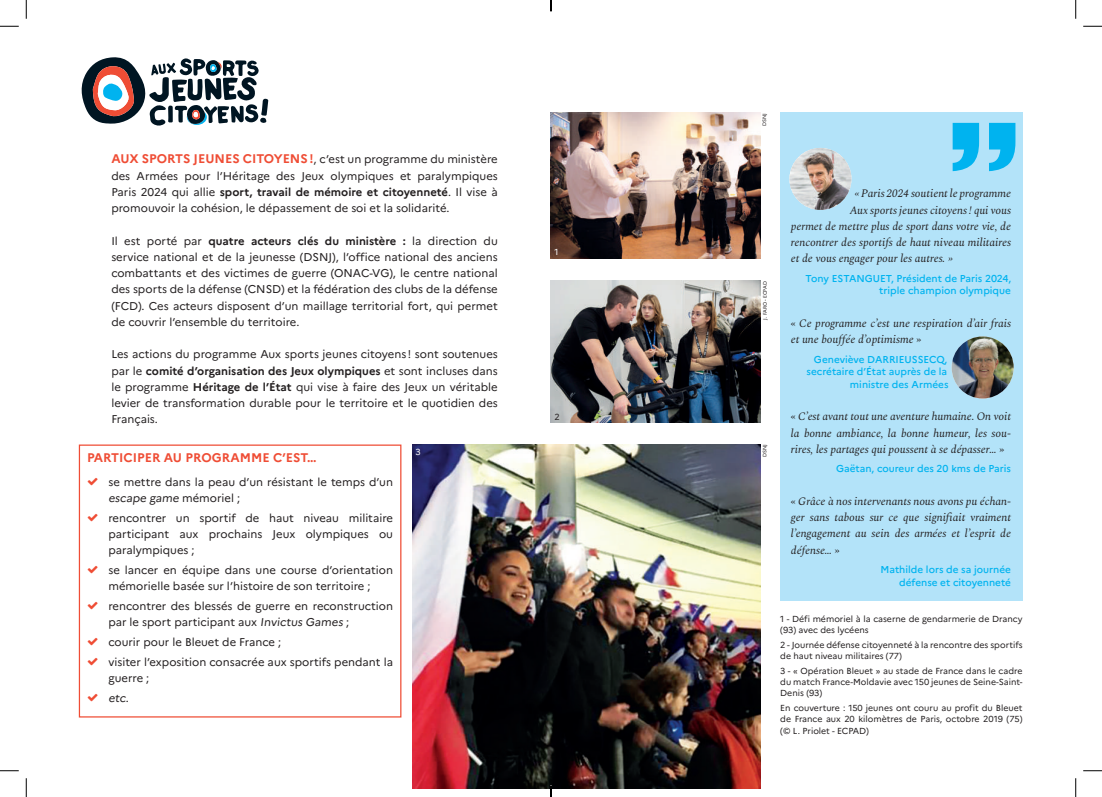
<style>
.page{position:relative;width:1102px;height:797px;background:#fff}
.page>*{position:absolute;margin:0;border:0;box-sizing:border-box;transform-origin:0 0}
.t1{font:700 12.5px "Marianne";color:#ef4d35}
.t2{font:11.25px/16.2px "Marianne";color:#231f20;text-align:justify}
.t3{font:italic 11.25px/16.2px "Spectral";color:#231f20;text-align:justify}
.t4{font:500 10px/12.5px "Marianne";color:#00b3ef;text-align:right}
.t5{font:8.75px/11.2px "Marianne";color:#231f20}
.t6{font:8.75px "Marianne";color:#fff}
.t7{font:5px "Marianne";color:#231f20}
.s1{font-weight:700;font-size:12.5px;color:#ef4d35}
.s2{font-weight:700}
.s3{color:#ef4d35}
.s4{font-style:normal}
</style>
<div class="page">
<div style="left:780px;top:112px;width:242px;height:489px;background:#b3e3f9"></div>
<svg style="left:952px;top:123px;width:63px;height:48px"></svg>
<img style="left:551px;top:280px;width:209px;height:142px">
<img style="left:551px;top:112px;width:209px;height:146px">
<img style="left:412px;top:444px;width:348px;height:344px">
<svg style="left:81px;top:57px;width:187px;height:69px"></svg>
<div style="left:79px;top:444px;width:322px;height:273px;border:1px solid #ef4d35"></div>
<img style="left:789px;top:148px;width:62px;height:62px;border-radius:31px">
<img style="left:951px;top:336px;width:62px;height:62px;border-radius:31px">
<svg style="left:0;top:25px;width:19px;height:2px"></svg>
<svg style="left:1083px;top:25px;width:18px;height:2px"></svg>
<svg style="left:0;top:770px;width:19px;height:1px"></svg>
<svg style="left:1083px;top:770px;width:18px;height:1px"></svg>
<svg style="left:25px;top:0;width:2px;height:19px"></svg>
<svg style="left:25px;top:778px;width:2px;height:19px"></svg>
<svg style="left:1075px;top:0;width:1px;height:19px"></svg>
<svg style="left:1075px;top:778px;width:1px;height:19px"></svg>
<svg style="left:550px;top:785px;width:1px;height:12px"></svg>
<p class="t2" style="left:111px;top:151px;width:388px"><span class="s1">AUX SPORTS JEUNES CITOYENS!</span>, c’est un programme du ministère des Armées pour l’Héritage des Jeux olympiques et paralympiques Paris 2024 qui allie <span class="s2">sport, travail de mémoire et citoyenneté</span>. Il vise à promouvoir la cohésion, le dépassement de soi et la solidarité.</p>
<p class="t2" style="left:111px;top:232px;width:388px">Il est porté par <span class="s2">quatre acteurs clés du ministère :</span> la direction du service national et de la jeunesse (DSNJ), l’office national des anciens combattants et des victimes de guerre (ONAC-VG), le centre national des sports de la défense (CNSD) et la fédération des clubs de la défense (FCD). Ces acteurs disposent d’un maillage territorial fort, qui permet de couvrir l’ensemble du territoire.</p>
<p class="t2" style="left:111px;top:346px;width:388px">Les actions du programme Aux sports jeunes citoyens ! sont soutenues par le <span class="s2">comité d’organisation des Jeux olympiques</span> et sont incluses dans le programme <span class="s2">Héritage de l’État</span> qui vise à faire des Jeux un véritable levier de transformation durable pour le territoire et le quotidien des Français.</p>
<p class="t6" style="left:554px;top:246px;width:6px">1</p>
<p class="t5" style="left:554px;top:411px;width:7px">2</p>
<p class="t7" style="left:761px;top:126px;width:14px;rotate:-90deg">DSNJ</p>
<p class="t7" style="left:761px;top:320px;width:40px;rotate:-90deg">J. FARO - ECPAD</p>
<p class="t1" style="left:87px;top:450px;width:231px">PARTICIPER AU PROGRAMME C’EST…</p>
<p class="t2" style="left:108px;top:473px;width:286px;text-indent:-21px"><span class="s3">▲</span> se mettre dans la peau d’un résistant le temps d’un escape game mémoriel ;</p>
<p class="t2" style="left:108px;top:509px;width:286px;text-indent:-21px"><span class="s3">▲</span> rencontrer un sportif de haut niveau militaire participant aux prochains Jeux olympiques ou paralympiques ;</p>
<p class="t2" style="left:87px;top:562px;width:307px;text-align:center"><span class="s3">▲</span> se lancer en équipe dans une course d’orientation mémorielle basée sur l’histoire de son territoire ;</p>
<p class="t2" style="left:108px;top:598px;width:286px;text-indent:-21px"><span class="s3">▲</span> rencontrer des blessés de guerre en reconstruction par le sport participant aux Invictus Games ;</p>
<p class="t2" style="left:87px;top:634px;width:195px"><span class="s3">▲</span> courir pour le Bleuet de France ;</p>
<p class="t2" style="left:108px;top:653px;width:286px;text-indent:-21px"><span class="s3">▲</span> visiter l’exposition consacrée aux sportifs pendant la guerre ;</p>
<p class="t2" style="left:87px;top:689px;width:43px"><span class="s3">▲</span> etc.</p>
<p class="t6" style="left:415px;top:447px;width:7px">3</p>
<p class="t7" style="left:761px;top:457px;width:14px;rotate:-90deg">DSNJ</p>
<p class="t3" style="left:854px;top:186px;width:158px">« Paris 2024 soutient le programme</p>
<p class="t3" style="left:849px;top:202px;width:163px">Aux sports jeunes citoyens ! qui vous</p>
<p class="t3" style="left:790px;top:218px;width:221px">permet de mettre plus de sport dans votre vie, de</p>
<p class="t3" style="left:790px;top:234px;width:222px">rencontrer des sportifs de haut niveau militaires</p>
<p class="t3" style="left:790px;top:251px;width:163px">et de vous engager pour les autres. »</p>
<p class="t4" style="left:805px;top:272px;width:207px">Tony ESTANGUET, Président de Paris 2024, triple champion olympique</p>
<p class="t3" style="left:790px;top:315px;width:221px"><span class="s4">«</span> Ce programme c’est une respiration d’air frais et une bouffée d’optimisme <span class="s4">»</span></p>
<p class="t4" style="left:806px;top:353px;width:143px">Geneviève DARRIEUSSECQ, secrétaire d’État auprès de la ministre des Armées</p>
<p class="t3" style="left:790px;top:409px;width:222px"><span class="s4">«</span> C’est avant tout une aventure humaine. On voit la bonne ambiance, la bonne humeur, les sou&shy;rires, les partages qui poussent à se dépasser… <span class="s4">»</span></p>
<p class="t4" style="left:836px;top:462px;width:176px">Gaëtan, coureur des 20 kms de Paris</p>
<p class="t3" style="left:790px;top:493px;width:222px"><span class="s4">«</span> Grâce à nos intervenants nous avons pu échan&shy;ger sans tabous sur ce que signifiait vraiment l’engagement au sein des armées et l’esprit de défense… <span class="s4">»</span></p>
<p class="t4" style="left:880px;top:563px;width:132px">Mathilde lors de sa journée défense et citoyenneté</p>
<p class="t5" style="left:780px;top:612px;width:244px">1 - Défi mémoriel à la caserne de gendarmerie de Drancy (93) avec des lycéens</p>
<p class="t5" style="left:780px;top:639px;width:244px">2 - Journée défense citoyenneté à la rencontre des sportifs de haut niveau militaires (77)</p>
<p class="t5" style="left:780px;top:665px;width:244px;text-align:justify">3 - « Opération Bleuet » au stade de France dans le cadre du match France-Moldavie avec 150 jeunes de Seine-Saint-Denis (93)</p>
<p class="t5" style="left:780px;top:702px;width:244px;text-align:justify">En couverture : 150 jeunes ont couru au profit du Bleuet de France aux 20 kilomètres de Paris, octobre 2019 (75) (© L. Priolet - ECPAD)</p>
</div>
